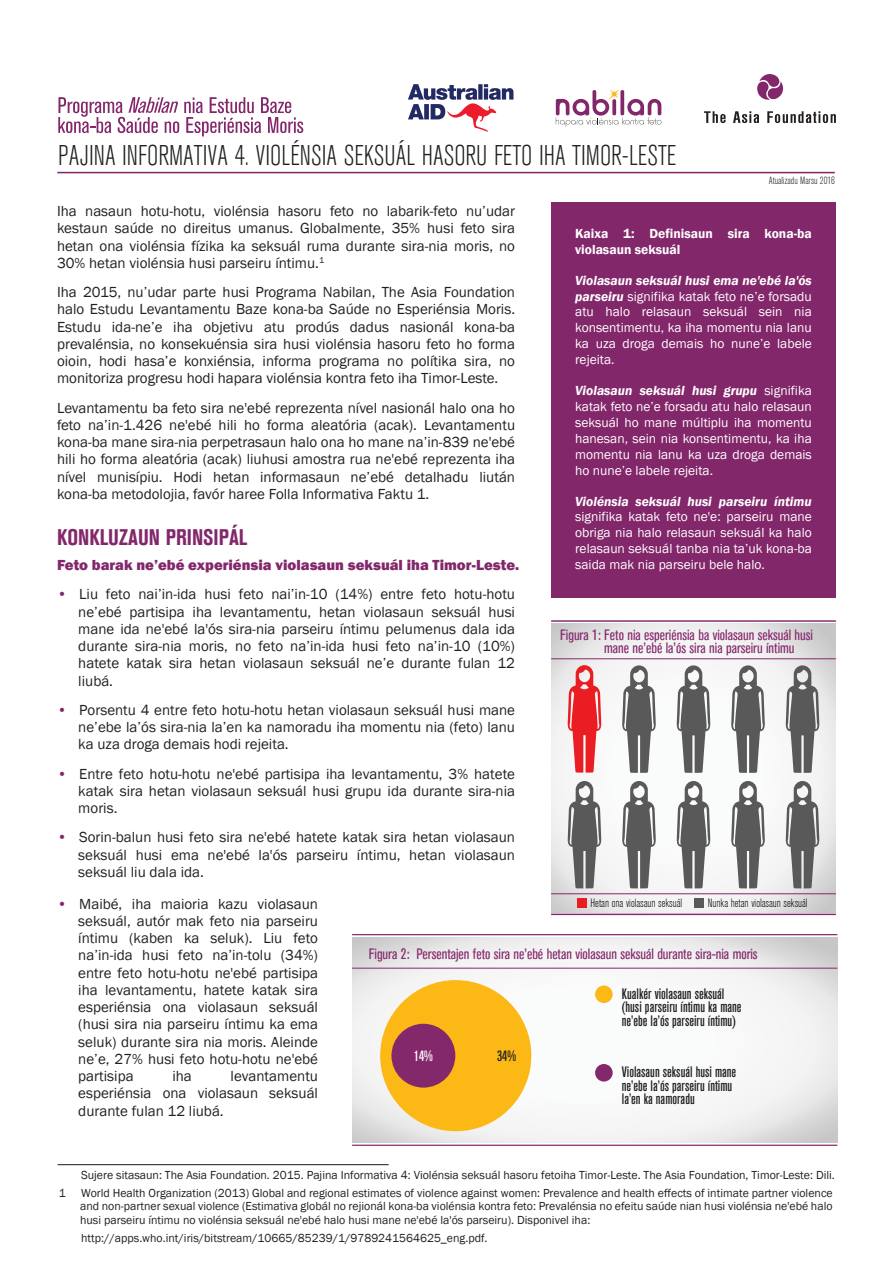
<style>
.page{position:relative;width:893px;height:1263px;background:#fff}
.page>*{position:absolute;margin:0;border:0;box-sizing:border-box;transform-origin:0 0}
.t1{font:300 condensed 28.35px "Akzidenz Grotesk BE";color:#231f20}
.t2{font:700 condensed 22.5px "Akzidenz Grotesk BE";color:#83276b}
.t3{font:15px/17.2px "Franklin Gothic";color:#231f20;text-align:justify}
.t4{font:condensed 15px/13.5px "Akzidenz Grotesk BE";color:#84286c}
.t5{font:500 condensed 15px/13.5px "Akzidenz Grotesk BE";color:#231f20}
.t6{font:800 15px "Franklin Gothic";color:#83276b}
.t7{font:500 condensed 14.7px "Akzidenz Grotesk BE";color:#fff}
.t8{font:500 condensed 14.7px "Akzidenz Grotesk BE";color:#231f20}
.t9{font:13.5px/15.9px "Franklin Gothic";color:#fff;text-align:justify}
.t10{font:600 13.5px/15.9px "Franklin Gothic";color:#fff}
.t11{font:italic 600 13.5px "Franklin Gothic";color:#fff}
.t12{font:12px/13.5px "Franklin Gothic";color:#231f20;text-align:justify}
.t13{font:300 condensed 12px "Akzidenz Grotesk BE";color:#040503}
.t14{font:300 condensed 10.5px "Akzidenz Grotesk BE";color:#231f20}
.s1{color:#83276b}
.s2{font-weight:600;font-style:italic}
</style>
<div class="page">
<hr style="left:58px;top:1164px;width:331px;height:1px;background:#231f20">
<div style="left:551px;top:202px;width:285px;height:395px;background:#83276b"></div>
<hr style="left:57px;top:172px;width:778px;height:1px;background:#83276b">
<svg style="left:58px;top:97px;width:245px;height:39px"></svg>
<svg style="left:408px;top:84px;width:105px;height:48px"></svg>
<svg style="left:757px;top:74px;width:27px;height:26px"></svg>
<svg style="left:704px;top:111px;width:22px;height:12px"></svg>
<svg style="left:733px;top:111px;width:26px;height:12px"></svg>
<svg style="left:767px;top:111px;width:69px;height:12px"></svg>
<svg style="left:556px;top:89px;width:105px;height:38px"></svg>
<svg style="left:551px;top:623px;width:285px;height:289px"></svg>
<svg style="left:731px;top:665px;width:34px;height:108px"></svg>
<svg style="left:731px;top:781px;width:34px;height:107px"></svg>
<svg style="left:786px;top:665px;width:33px;height:108px"></svg>
<svg style="left:786px;top:781px;width:33px;height:107px"></svg>
<svg style="left:622px;top:665px;width:34px;height:108px"></svg>
<svg style="left:622px;top:781px;width:34px;height:107px"></svg>
<svg style="left:568px;top:665px;width:33px;height:108px"></svg>
<svg style="left:568px;top:781px;width:33px;height:107px"></svg>
<svg style="left:677px;top:665px;width:33px;height:108px"></svg>
<svg style="left:677px;top:781px;width:33px;height:107px"></svg>
<hr style="left:551px;top:620px;width:285px;height:2px;background:#83276b">
<hr style="left:551px;top:914px;width:285px;height:1px;background:#83276b">
<hr style="left:551px;top:658px;width:285px;height:1px;background:#83276b">
<hr style="left:551px;top:893px;width:285px;height:1px;background:#83276b">
<div style="left:577px;top:898px;width:9px;height:9px;background:#ea1d23"></div>
<div style="left:695px;top:898px;width:9px;height:9px;background:#595959"></div>
<svg style="left:352px;top:937px;width:486px;height:205px"></svg>
<hr style="left:352px;top:934px;width:485px;height:1px;background:#83276b">
<hr style="left:352px;top:1145px;width:485px;height:1px;background:#83276b">
<hr style="left:352px;top:968px;width:485px;height:1px;background:#83276b">
<div style="left:595px;top:985px;width:18px;height:18px;background:#fcb814;border-radius:50%"></div>
<div style="left:595px;top:1064px;width:18px;height:17px;background:#84286c;border-radius:50%"></div>
<div style="left:380px;top:980px;width:151px;height:151px;background:#fcb814;border-radius:50%"></div>
<div style="left:391px;top:1024px;width:64px;height:63px;background:#84286c;border-radius:50%"></div>
<h1 class="t1" style="left:58px;top:140px;width:620px">PAJINA INFORMATIVA 4. VIOLÉNSIA SEKSUÁL HASORU FETO IHA TIMOR-LESTE</h1>
<p class="t14" style="left:769px;top:175px;width:68px">Atualizadu Marsu 2016</p>
<p class="t3" style="left:57px;top:203px;width:460px">Iha nasaun hotu-hotu, violénsia hasoru feto no labarik-feto nu’udar kestaun saúde no direitus umanus. Globalmente, 35% husi feto sira hetan ona violénsia fízika ka seksuál ruma durante sira-nia moris, no 30% hetan violénsia husi parseiru íntimu.<sup>1</sup></p>
<p class="t3" style="left:57px;top:284px;width:460px">Iha 2015, nu’udar parte husi Programa Nabilan, The Asia Foundation halo Estudu Levantamentu Baze kona-ba Saúde no Esperiénsia Moris.<br>Estudu ida-ne’e iha objetivu atu prodús dadus nasionál kona-ba prevalénsia, no konsekuénsia sira husi violénsia hasoru feto ho forma oioin, hodi hasa’e konxiénsia, informa programa no polítika sira, no monitoriza progresu hodi hapara violénsia kontra feto iha Timor-Leste.</p>
<p class="t3" style="left:57px;top:399px;width:460px">Levantamentu ba feto sira ne'ebé reprezenta nível nasionál halo ona ho feto na’in-1.426 ne'ebé hili ho forma aleatória (acak). Levantamentu kona-ba mane sira-nia perpetrasaun halo ona ho mane na’in-839 ne'ebé hili ho forma aleatória (acak) liuhusi amostra rua ne'ebé reprezenta iha nível munisípiu. Hodi hetan informasaun ne’ebé detalhadu liután kona-ba metodolojia, favór haree Folla Informativa Faktu 1.</p>
<h2 class="t2" style="left:57px;top:525px;width:192px">KONKLUZAUN PRINSIPÁL</h2>
<p class="t6" style="left:57px;top:555px;width:464px">Feto barak ne’ebé experiénsia violasaun seksuál iha Timor-Leste.</p>
<p class="t3" style="left:78px;top:586px;width:438px;text-indent:-21px"><span class="s1">•</span> Liu feto nai’in-ida husi feto nai’in-10 (14%) entre feto hotu-hotu ne’ebé partisipa iha levantamentu, hetan violasaun seksuál husi mane ida ne'ebé la'ós sira-nia parseiru íntimu pelumenus dala ida durante sira-nia moris, no feto na’in-ida husi feto na’in-10 (10%) hatete katak sira hetan violasaun seksuál ne’e durante fulan 12 liubá.</p>
<p class="t3" style="left:78px;top:702px;width:438px;text-indent:-21px"><span class="s1">•</span> Porsentu 4 entre feto hotu-hotu hetan violasaun seksuál husi mane ne’ebe la’ós sira-nia la’en ka namoradu iha momentu nia (feto) lanu ka uza droga demais hodi rejeita.</p>
<p class="t3" style="left:78px;top:765px;width:438px;text-indent:-21px"><span class="s1">•</span> Entre feto hotu-hotu ne'ebé partisipa iha levantamentu, 3% hatete katak sira hetan violasaun seksuál husi grupu ida durante sira-nia moris.</p>
<p class="t3" style="left:78px;top:829px;width:438px;text-indent:-21px"><span class="s1">•</span> Sorin-balun husi feto sira ne'ebé hatete katak sira hetan violasaun seksuál husi ema ne'ebé la'ós parseiru íntimu, hetan violasaun seksuál liu dala ida.</p>
<p class="t10" style="left:575px;top:226px;width:238px">Kaixa 1: Definisaun sira kona-ba violasaun seksuál</p>
<p class="t9" style="left:575px;top:272px;width:238px"><span class="s2">Violasaun seksuál husi ema ne'ebé la'ós parseiru</span> signifika katak feto ne’e forsadu atu halo relasaun seksuál sein nia konsentimentu, ka iha momentu nia lanu ka uza droga demais ho nune’e labele rejeita.</p>
<p class="t9" style="left:575px;top:383px;width:238px"><span class="s2">Violasaun seksuál husi grupu</span> signifika katak feto ne’e forsadu atu halo relasaun seksuál ho mane múltiplu iha momentu hanesan, sein nia konsentimentu, ka iha momentu nia lanu ka uza droga demais ho nune’e labele rejeita.</p>
<p class="t11" style="left:575px;top:492px;width:238px">Violénsia seksuál husi parseiru íntimu</p>
<p class="t9" style="left:575px;top:509px;width:238px">signifika katak feto ne'e: parseiru mane obriga nia halo relasaun seksuál ka halo relasaun seksuál tanba nia ta’uk kona-ba saida mak nia parseiru bele halo.</p>
<p class="t4" style="left:604px;top:628px;width:210px;text-indent:-44px">Figura 1: Feto nia esperiénsia ba violasaun seksuál husi mane ne’ebé la’ós sira nia parseiru íntimu</p>
<p class="t3" style="left:57px;top:895px;width:262px"><span class="s1">•</span> Maibé, iha maioria kazu violasaun</p>
<p class="t13" style="left:590px;top:896px;width:93px">Hetan ona violasaun seksuál</p>
<p class="t13" style="left:708px;top:896px;width:101px">Nunka hetan violasaun seksuál</p>
<p class="t3" style="left:78px;top:913px;width:241px">seksuál, autór mak feto nia parseiru íntimu (kaben ka seluk). Liu feto na’in-ida husi feto na’in-tolu (34%) entre feto hotu-hotu ne'ebé partisipa iha levantamentu, hatete katak sira esperiénsia ona violasaun seksuál (husi sira nia parseiru íntimu ka ema seluk) durante sira nia moris. Aleinde ne’e, 27% husi feto hotu-hotu ne'ebé partisipa</p>
<p class="t4" style="left:369px;top:947px;width:390px">Figura 2: Persentajen feto sira ne’ebé hetan violasaun seksuál durante sira-nia moris</p>
<p class="t5" style="left:622px;top:987px;width:121px">Kualkér violasaun seksuál (husi parseiru íntimu ka mane ne’ebe la’ós parseiru íntimu)</p>
<p class="t5" style="left:622px;top:1065px;width:116px">Violasaun seksuál husi mane ne’ebe la’ós parseiru íntimu la’en ka namoradu</p>
<p class="t7" style="left:414px;top:1048px;width:21px">14%</p>
<p class="t8" style="left:497px;top:1048px;width:21px">34%</p>
<p class="t3" style="left:78px;top:1068px;width:241px;text-indent:152px">levantamentu esperiénsia ona violasaun seksuál durante fulan 12 liubá.</p>
<p class="t3" style="left:172px;top:1068px;width:21px">iha</p>
<p class="t12" style="left:81px;top:1168px;width:755px">Sujere sitasaun: The Asia Foundation. 2015. Pajina Informativa 4: Violénsia seksuál hasoru fetoiha Timor-Leste. The Asia Foundation, Timor-Leste: Dili.</p>
<p class="t12" style="left:59px;top:1186px;width:8px">1</p>
<p class="t12" style="left:80px;top:1186px;width:754px">World Health Organization (2013) Global and regional estimates of violence against women: Prevalence and health effects of intimate partner violence and non-partner sexual violence (Estimativa globál no rejionál kona-ba violénsia kontra feto: Prevalénsia no efeitu saúde nian husi violénsia ne'ebé halo husi parseiru íntimu no violénsia seksuál ne'ebé halo husi mane ne'ebé la'ós parseiru). Disponivel iha:</p>
<p class="t12" style="left:81px;top:1231px;width:408px">http://apps.who.int/iris/bitstream/10665/85239/1/9789241564625_eng.pdf.</p>
</div>
